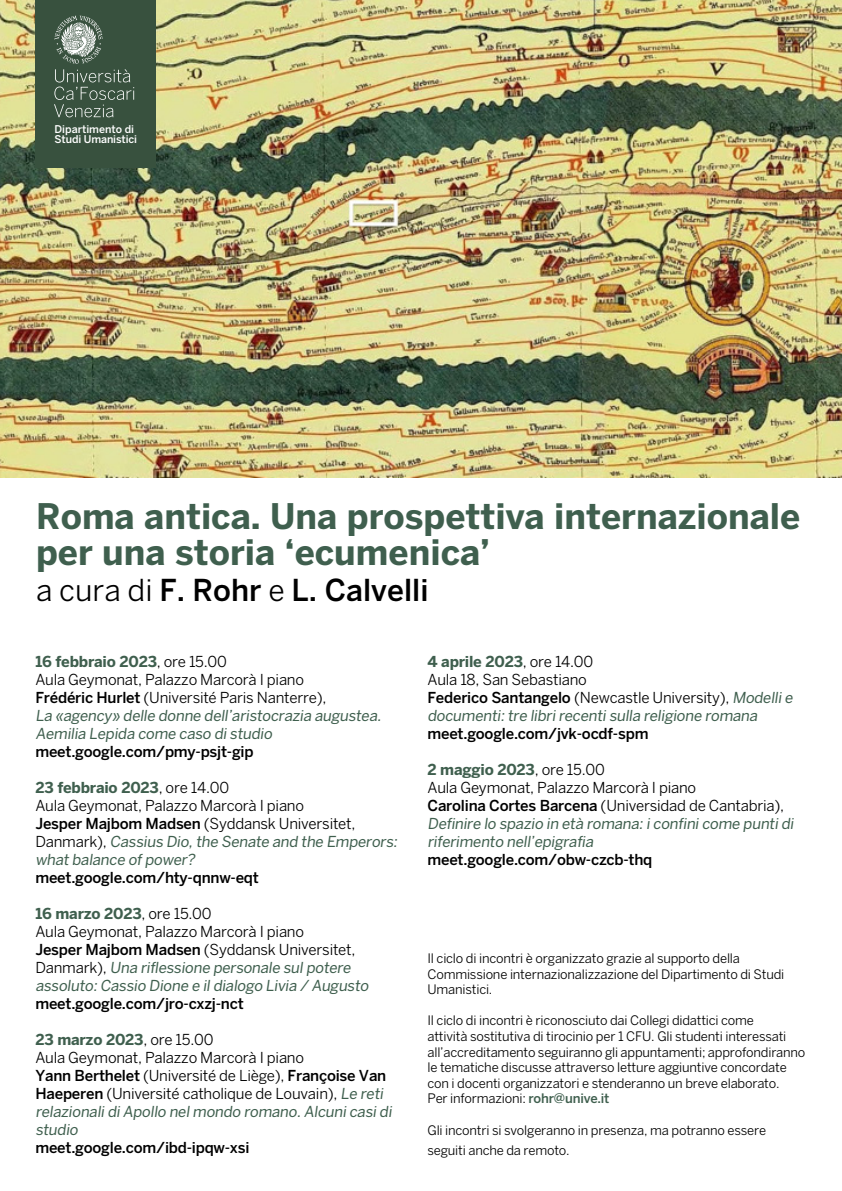
<style>
.page{position:relative;width:842px;height:1191px;background:#fff}
.page>*{position:absolute;margin:0;border:0;box-sizing:border-box;transform-origin:0 0}
.t1{font:700 35px/36px "Benton Sans";color:#3f5f4e}
.t2{font:500 30px "Benton Sans";color:#000}
.t3{font:15px/18px "Benton Sans";color:#3f5f4e}
.t4{font:15px/18px "Benton Sans";letter-spacing:-.015em;color:#000}
.t5{font:500 15px "Benton Sans";letter-spacing:-.015em;color:#000}
.t6{font:13px/15.6px "Benton Sans";letter-spacing:-.015em;color:#000}
.t7{font:500 10.6px/10.6px "Benton Sans";letter-spacing:-.01em;color:#fff}
.s1{font-weight:400}
.s2{font-weight:700}
.s3{color:#000}
.s4{font-weight:500;color:#000}
.s5{font-weight:700;color:#3f5f4e}
.s6{font-weight:500}
.s7{color:#3f5f4e}
.s8{font-weight:500;color:#3f5f4e}
</style>
<div class="page">
<img style="left:0;top:0;width:842px;height:477px">
<div style="left:35px;top:0;width:121px;height:167px;background:#38513e"></div>
<svg style="left:54px;top:16px;width:80px;height:101px"></svg>
<p class="t7" style="left:55px;top:123px;width:84px">Dipartimento di<br>Studi Umanistici</p>
<h1 class="t1" style="left:36px;top:498px;width:766px">Roma antica. Una prospettiva internazionale per una storia ‘ecumenica’</h1>
<h2 class="t2" style="left:36px;top:572px;width:394px"><span class="s1">a cura di</span> F. Rohr <span class="s1">e</span> L. Calvelli</h2>
<p class="t3" style="left:35px;top:652px;width:350px"><span class="s2">16 febbraio 2023</span><span class="s3">, ore 15.00<br>Aula Geymonat, Palazzo Marcorà I piano<br></span><span class="s4">Frédéric Hurlet</span> <span class="s3">(Université Paris Nanterre),<br></span>La «agency» delle donne dell’aristocrazia augustea.<br>Aemilia Lepida come caso distudio</p>
<p class="t5" style="left:35px;top:742px;width:220px">meet.google.com/pmy-psjt-gip</p>
<p class="t4" style="left:35px;top:778px;width:366px"><span class="s5">23 febbraio 2023</span>, ore 14.00<br>Aula Geymonat, Palazzo Marcorà I piano<br><span class="s6">Jesper Majbom Madsen</span> (Syddansk Universitet,<br>D a n m a r k ) , <span class="s7">Cassius Dio,the Senate and the Emperors: what balance ofpower?</span></p>
<p class="t5" style="left:35px;top:868px;width:225px">meet.google.com/hty-qnnw-eqt</p>
<p class="t3" style="left:35px;top:904px;width:337px"><span class="s2">16 marzo 2023</span><span class="s3">, ore 15.00<br>Aula Geymonat, Palazzo Marcorà I piano<br></span><span class="s4">Jesper Majbom Madsen</span> <span class="s3">(Syddansk Universitet,<br>D a n m a r k ) ,</span> Una riflessione personale sulpotere assoluto:Cassio Dione e ildialogo Livia / Augusto</p>
<p class="t5" style="left:35px;top:994px;width:210px">meet.google.com/jro-cxzj-nct</p>
<p class="t4" style="left:35px;top:1030px;width:360px"><span class="s5">23 marzo 2023</span>, ore 15.00<br>Aula Geymonat, Palazzo Marcorà I piano<br><span class="s6">Yann Berthelet</span> (Université de Liège), <span class="s6">Françoise Van Haeperen</span> (Université catholique de Louvain), <span class="s7">Le reti relazionalidiApollo nelmondo romano.Alcunicasidi studio</span></p>
<p class="t5" style="left:35px;top:1138px;width:215px">meet.google.com/ibd-ipqw-xsi</p>
<p class="t3" style="left:427px;top:652px;width:369px"><span class="s2">4 aprile 2023</span><span class="s3">, ore 14.00<br>Aula 18, San Sebastiano<br></span><span class="s4">Federico Santangelo</span> <span class="s3">(Newcastle University),</span> Modellie documenti:tre librirecentisulla religione romana</p>
<p class="t5" style="left:427px;top:724px;width:222px">meet.google.com/jvk-ocdf-spm</p>
<p class="t3" style="left:427px;top:760px;width:370px"><span class="s2">2 maggio 2023</span><span class="s3">, ore 15.00<br>Aula Geymonat, Palazzo Marcorà I piano<br></span><span class="s4">Carolina Cortes Barcena</span> <span class="s3">(Universidad de Cantabria), </span>Definire lo spazio in età romana:iconfinicome puntidi riferimento nell’epigrafia</p>
<p class="t5" style="left:427px;top:850px;width:226px">meet.google.com/obw-czcb-thq</p>
<p class="t6" style="left:427px;top:950px;width:358px">Il ciclo di incontri è organizzato grazie al supporto della<br>Commissione internazionalizzazione del Dipartimento di Studi<br>Umanistici.</p>
<p class="t6" style="left:427px;top:1012px;width:379px">Il ciclo di incontri è riconosciuto dai Collegi didattici come<br>attività sostitutiva di tirocinio per 1 CFU. Gli studenti interessati all’accreditamento seguiranno gli appuntamenti; approfondiranno le tematiche discusse attraverso letture aggiuntive concordate con i docenti organizzatori e stenderanno un breve elaborato.<br>Per informazioni: <span class="s8">rohr@unive.it</span></p>
<p class="t6" style="left:427px;top:1119px;width:340px;line-height:20px">Gli incontri si svolgeranno in presenza, ma potranno essere seguiti anche da remoto.</p>
</div>
